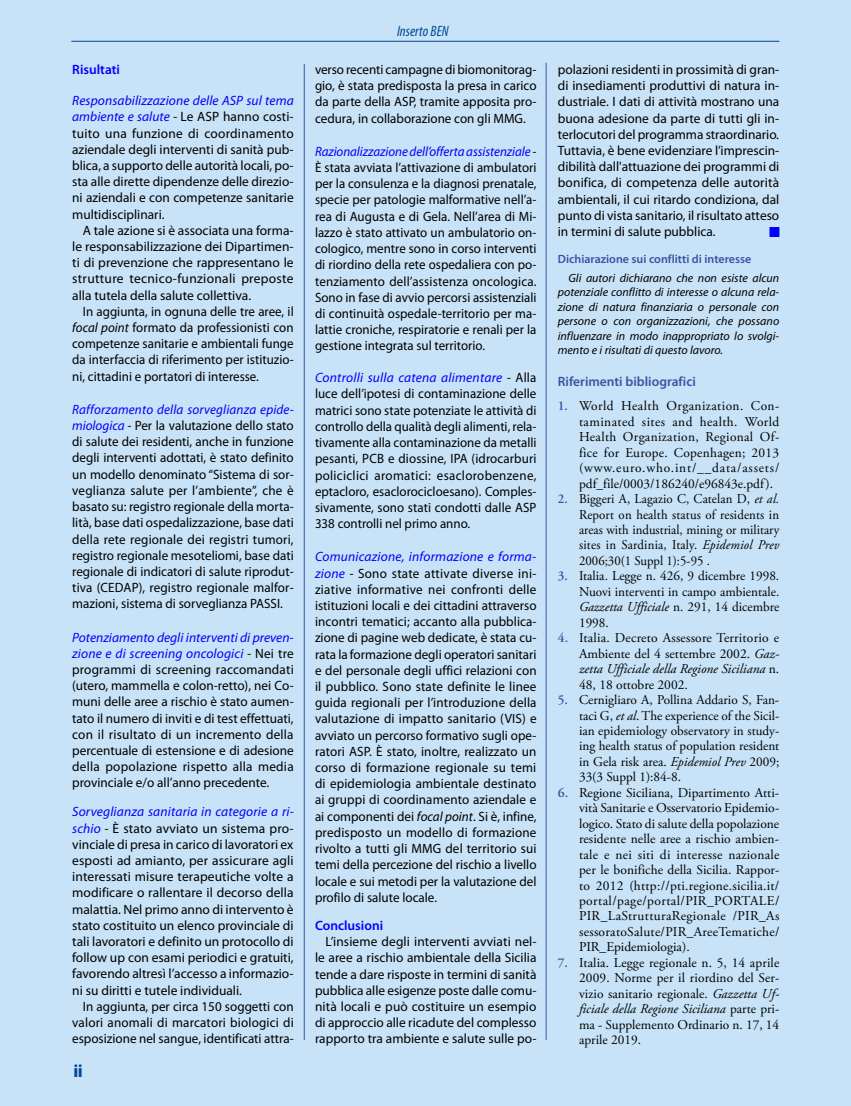
<style>
.page{position:relative;width:851px;height:1106px;background:#fff}
.page>*{position:absolute;margin:0;border:0;box-sizing:border-box;transform-origin:0 0}
.t1{font:900 condensed 18px "Myriad Pro";color:#004896}
.t2{font:italic condensed 15px "Myriad Pro";color:#004896}
.t3{font:13.5px/16.2px "Myriad Pro";color:#000;text-align:justify}
.t4{font:13.5px/15.5px "Adobe Garamond Pro";color:#000;text-align:justify}
.t5{font:13.5px/16.2px "Myriad Pro";color:#000;text-align:justify;scale:.96 1}
.t6{font:13.5px/15.5px "Adobe Garamond Pro";color:#000;text-align:justify;scale:.95 1}
.t7{font:600 13.5px "Myriad Pro";color:#3953a4}
.t8{font:600 13.5px "Myriad Pro";color:#00f}
.t9{font:italic 12px/14.4px "Myriad Pro";color:#000;text-align:justify}
.t10{font:600 12px "Myriad Pro";color:#3953a4}
.s1{font-style:italic;color:#00f}
.s2{font-style:italic}
.s3{font-weight:600;color:#3953a4}
</style>
<div class="page">
<div style="left:0;top:0;width:850px;height:1106px;background:#c8e3f7"></div>
<hr style="left:545px;top:63px;width:1px;height:977px;background:#3953a4">
<hr style="left:304px;top:64px;width:1px;height:976px;background:#3953a4">
<hr style="left:71px;top:41px;width:708px;height:1px;background:#004896">
<div style="left:769px;top:227px;width:10px;height:10px;background:#00f;border:1px solid #00f"></div>
<p class="t8" style="left:72px;top:61px;width:49px">Risultati</p>
<p class="t3" style="left:72px;top:92px;width:223px"><span class="s1">Responsabilizzazione delle ASP sul tema ambiente e salute</span> <span class="s2">-</span> Le ASP hanno costi&shy;tuito una funzione di coordinamento aziendale degli interventi di sanità pub&shy;blica, a supporto delle autorità locali, po&shy;sta alle dirette dipendenze delle direzio&shy;ni aziendali e con competenze sanitarie multidisciplinari.</p>
<p class="t3" style="left:72px;top:222px;width:223px;text-indent:11px">A tale azione si è associata una forma&shy;le responsabilizzazione dei Dipartimen&shy;ti di prevenzione che rappresentano le strutture tecnico-funzionali preposte alla tutela della salute collettiva.</p>
<p class="t5" style="left:72px;top:303px;width:232px;text-indent:11px">In aggiunta, in ognuna delle tre aree, il <span class="s2">focal point</span> formato da professionisti con competenze sanitarie e ambientali funge da interfaccia di riferimento per istituzio&shy;ni, cittadini e portatori di interesse.</p>
<p class="t3" style="left:72px;top:401px;width:223px"><span class="s1">Rafforzamento della sorveglianza epide&shy;miologica</span> <span class="s2">-</span> Per la valutazione dello stato di salute dei residenti, anche in funzione degli interventi adottati, è stato definito un modello denominato “Sistema di sor&shy;veglianza salute per l’ambiente”, che è basato su: registro regionale della morta&shy;lità, base dati ospedalizzazione, base dati della rete regionale dei registri tumori, registro regionale mesoteliomi, base dati regionale di indicatori di salute riprodut&shy;tiva (CEDAP), registro regionale malfor&shy;mazioni, sistema di sorveglianza PASSI.</p>
<p class="t3" style="left:72px;top:628px;width:223px"><span class="s1">Potenziamento degli interventi di preven&shy;zione e di screening oncologici</span> <span class="s2">-</span> Nei tre programmi di screening raccomandati (utero, mammella e colon-retto), nei co&shy;muni delle aree a rischio è stato aumen&shy;tato il numero di inviti e di test effettuati, con il risultato di un incremento della percentuale di estensione e di adesione della popolazione rispetto alla media provinciale e/o all’anno precedente.</p>
<p class="t3" style="left:72px;top:803px;width:223px"><span class="s1">Sorveglianza sanitaria in categorie a ri&shy;schio</span> <span class="s2">-</span> è stato avviato un sistema pro&shy;vinciale di presa in carico di lavoratori ex esposti ad amianto, per assicurare agli interessati misure terapeutiche volte a modificare o rallentare il decorso della malattia. Nel primo anno di intervento è stato costituito un elenco provinciale di tali lavoratori e definito un protocollo di follow up con esami periodici e gratuiti, favorendo altresì l’accesso a informazio&shy;ni su diritti e tutele individuali.</p>
<p class="t3" style="left:72px;top:998px;width:223px;text-indent:11px">In aggiunta, per circa 150 soggetti con valori anomali di marcatori biologici di esposizione nel sangue, identificati attra-</p>
<h1 class="t1" style="left:74px;top:1058px;width:10px">ii</h1>
<p class="t2" style="left:397px;top:22px;width:53px">Inserto BEN</p>
<p class="t3" style="left:315px;top:61px;width:223px">verso recenti campagne di biomonitorag&shy;gio, è stata predisposta la presa in carico da parte della ASP, tramite apposita pro&shy;cedura, in collaborazione con gli MMG.</p>
<p class="t5" style="left:315px;top:143px;width:232px"><span class="s1">Razionalizzazione dell’offerta assistenziale</span> <span class="s2">- </span>è stata avviata l’attivazione di ambulatori per la consulenza e la diagnosi prenatale, specie per patologie malformative nell’a&shy;rea di Augusta e di Gela. Nell’area di Mi&shy;lazzo è stato attivato un ambulatorio on&shy;cologico, mentre sono in corso interventi di riordino della rete ospedaliera con po&shy;tenziamento dell’assistenza oncologica.<br>Sono in fase di avvio percorsi assistenziali di continuità ospedale-territorio per ma&shy;lattie croniche, respiratorie e renali per la gestione integrata sul territorio.</p>
<p class="t5" style="left:315px;top:369px;width:232px"><span class="s1">Controlli sulla catena alimentare</span> <span class="s2">-</span> Alla luce dell’ipotesi di contaminazione delle matrici sono state potenziate le attività di controllo della qualità degli alimenti, rela&shy;tivamente alla contaminazione da metalli pesanti, PCB e diossine, IPA (idrocarburi policiclici aromatici: esaclorobenzene, eptacloro, esaclorocicloesano). Comples&shy;sivamente, sono stati condotti dalle ASP 338 controlli nel primo anno.</p>
<p class="t3" style="left:315px;top:548px;width:223px"><span class="s1">Comunicazione, informazione e forma&shy;zione</span> <span class="s2">-</span> Sono state attivate diverse ini&shy;ziative informative nei confronti delle istituzioni locali e dei cittadini attraverso incontri tematici; accanto alla pubblica&shy;zione di pagine web dedicate, è stata cu&shy;rata la formazione degli operatori sanitari e del personale degli uffici relazioni con il pubblico. Sono state definite le linee guida regionali per l’introduzione della valutazione di impatto sanitario (VIS) e avviato un percorso formativo sugli ope&shy;ratori ASP. è stato, inoltre, realizzato un corso di formazione regionale su temi di epidemiologia ambientale destinato ai gruppi di coordinamento aziendale e ai componenti dei <span class="s2">focal point</span>. Si è, infine, predisposto un modello di formazione rivolto a tutti gli MMG del territorio sui temi della percezione del rischio a livello locale e sui metodi per la valutazione del profilo di salute locale.</p>
<p class="t8" style="left:315px;top:916px;width:70px">Conclusioni</p>
<p class="t3" style="left:315px;top:933px;width:223px;text-indent:11px">L’insieme degli interventi avviati nel&shy;le aree a rischio ambientale della Sicilia tende a dare risposte in termini di sanità pubblica alle esigenze poste dalle comu&shy;nità locali e può costituire un esempio di approccio alle ricadute del complesso rapporto tra ambiente e salute sulle po-</p>
<p class="t3" style="left:557px;top:61px;width:223px">polazioni residenti in prossimità di gran&shy;di insediamenti produttivi di natura in&shy;dustriale. I dati di attività mostrano una buona adesione da parte di tutti gli in&shy;terlocutori del programma straordinario.<br>Tuttavia, è bene evidenziare l’imprescin&shy;dibilità dall'attuazione dei programmi di bonifica, di competenza delle autorità ambientali, il cui ritardo condiziona, dal punto di vista sanitario, il risultato atteso in termini di salute pubblica.</p>
<p class="t10" style="left:557px;top:251px;width:195px">Dichiarazione sui conflitti di interesse</p>
<p class="t9" style="left:557px;top:270px;width:223px;text-indent:11px">Gli autori dichiarano che non esiste alcun potenziale conflitto di interesse o alcuna rela&shy;zione di natura finanziaria o personale con persone o con organizzazioni, che possano influenzare in modo inappropriato lo svolgi&shy;mento e i risultati di questo lavoro.</p>
<p class="t7" style="left:557px;top:373px;width:140px">Riferimenti bibliografici</p>
<p class="t4" style="left:579px;top:399px;width:202px;text-indent:-21px"><span class="s3">1.</span> World Health Organization. Con&shy;taminated sites and health. World Health Organization, Regional Of&shy;fice for Europe. Copenhagen; 2013 (www.euro.who.int/__data/assets/ pdf_file/0003/186240/e96843e.pdf).</p>
<p class="t6" style="left:579px;top:491px;width:212px;text-indent:-21px"><span class="s3">2.</span> Biggeri A, Lagazio C, Catelan D, <span class="s2">et al.<br></span>Report on health status of residents in areas with industrial, mining or military sites in Sardinia, Italy. <span class="s2">Epidemiol Prev </span>2006;30(1 Suppl 1):5-95 .</p>
<p class="t4" style="left:579px;top:569px;width:202px;text-indent:-21px"><span class="s3">3.</span> Italia. Legge n. 426, 9 dicembre 1998.<br>Nuovi interventi in campo ambientale.<br><span class="s2">Gazzetta Ufficiale</span> n. 291, 14 dicembre 1998.</p>
<p class="t4" style="left:579px;top:630px;width:202px;text-indent:-21px"><span class="s3">4.</span> Italia. Decreto Assessore Territorio e Ambiente del 4 settembre 2002. <span class="s2">Gaz&shy;zetta Ufficiale della Regione Siciliana</span> n.<br>48, 18 ottobre 2002.</p>
<p class="t4" style="left:579px;top:692px;width:202px;text-indent:-21px"><span class="s3">5.</span> Cernigliaro A, Pollina Addario S, Fan&shy;taci G, <span class="s2">et al</span>. The experience of the Sicil&shy;ian epidemiology observatory in study&shy;ing health status of population resident in Gela risk area. <span class="s2">Epidemiol Prev</span> 2009; 33(3 Suppl 1):84-8.</p>
<p class="t4" style="left:579px;top:785px;width:202px;text-indent:-21px"><span class="s3">6.</span> Regione Siciliana, Dipartimento Atti&shy;vità Sanitarie e Osservatorio Epidemio&shy;logico. Stato di salute della popolazione residente nelle aree a rischio ambien&shy;tale e nei siti di interesse nazionale per le bonifiche della Sicilia. Rappor&shy;to 2012 (http://pti.regione.sicilia.it/ portal/page/portal/PIR_PORTALE/ PIR_LaStrutturaRegionale /PIR_As sessoratoSalute/PIR_AreeTematiche/ PIR_Epidemiologia).</p>
<p class="t4" style="left:579px;top:955px;width:202px;text-indent:-21px"><span class="s3">7.</span> Italia. Legge regionale n. 5, 14 aprile 2009. Norme per il riordino del Ser&shy;vizio sanitario regionale. <span class="s2">Gazzetta Uf&shy;ficiale della Regione Siciliana</span> parte pri&shy;ma - Supplemento Ordinario n. 17, 14 aprile 2019.</p>
</div>
